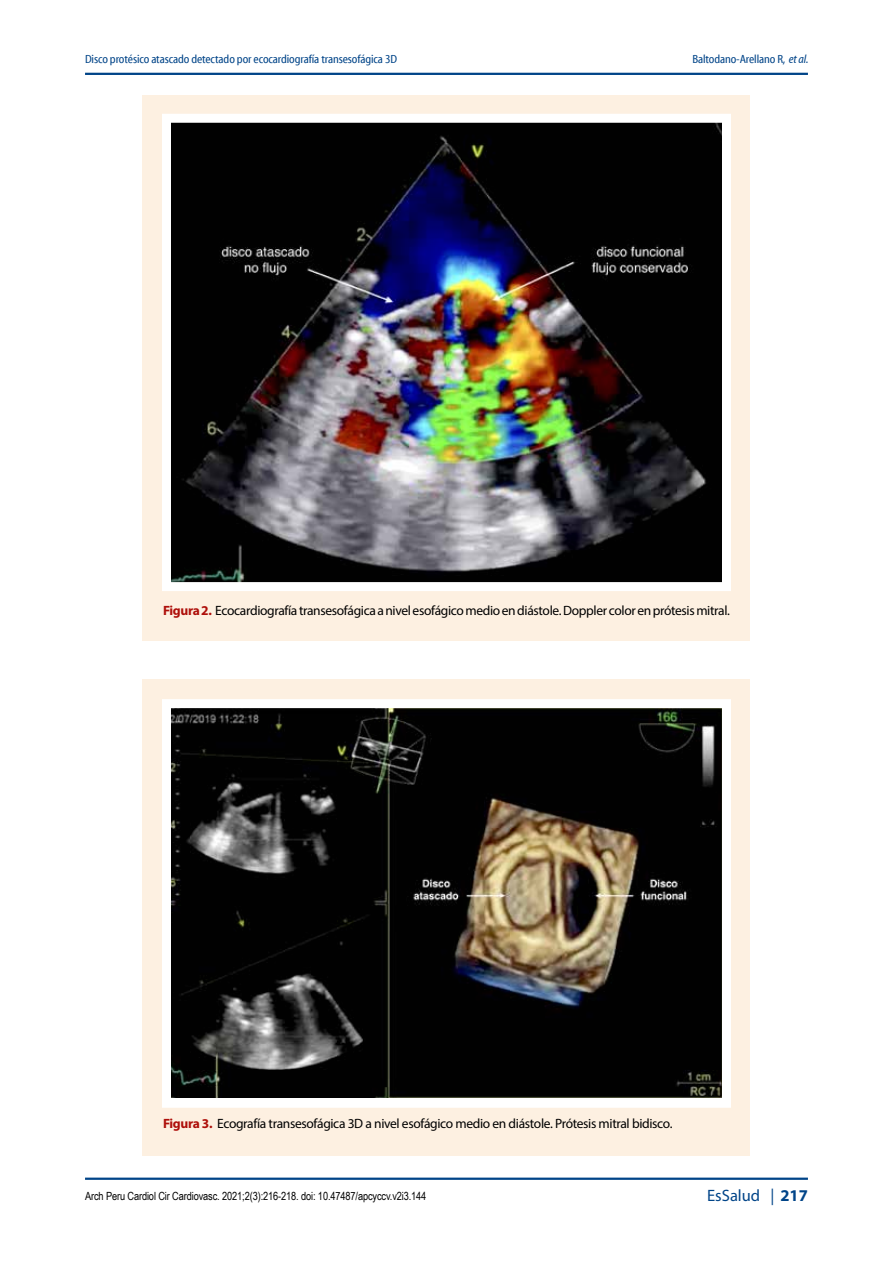
<style>
.page{position:relative;width:893px;height:1263px;background:#fff}
.page>*{position:absolute;margin:0;border:0;box-sizing:border-box;transform-origin:0 0}
.t1{font:16.5px "Myriad Pro";color:#048}
.t2{font:13.5px "Myriad Pro";letter-spacing:-.025em;color:#000}
.t3{font:12px "Myriad Cn Web";letter-spacing:-.01em;color:#048}
.t4{font:11.25px "Arial Narrow";letter-spacing:-.01em;color:#000}
.s1{font-family:"Myriad Cn It Web"}
.s2{font-weight:700;color:#ae0f0a}
.s3{font-weight:700}
</style>
<div class="page">
<hr style="left:85px;top:73px;width:723px;height:2px;background:#048">
<hr style="left:85px;top:1177px;width:723px;height:3px;background:#048">
<div style="left:143px;top:96px;width:607px;height:545px;background:#fdf0e1"></div>
<img style="left:172px;top:124px;width:549px;height:457px">
<div style="left:162px;top:114px;width:569px;height:477px;border:9px solid #fff"></div>
<div style="left:143px;top:679px;width:607px;height:477px;background:#fdf0e1"></div>
<img style="left:172px;top:709px;width:549px;height:389px">
<div style="left:162px;top:699px;width:569px;height:409px;border:9px solid #fff"></div>
<p class="t3" style="left:85px;top:53px;width:313px">Disco protésico atascado detectado por ecocardiografía transesofágica 3D</p>
<p class="t3" style="left:692px;top:53px;width:118px">Baltodano-Arellano R, <span class="s1">et al.</span></p>
<p class="t2" style="left:163px;top:602px;width:568px"><span class="s2">Figura 2.</span> Ecocardiografía transesofágica a nivel esofágico medio en diástole. Doppler color en prótesis mitral.</p>
<p class="t2" style="left:163px;top:1115px;width:511px"><span class="s2">Figura 3.</span> Ecografía transesofágica 3D a nivel esofágico medio en diástole. Prótesis mitral bidisco.</p>
<p class="t4" style="left:85px;top:1188px;width:343px">Arch Peru Cardiol Cir Cardiovasc. 2021;2(3):216-218. doi: 10.47487/apcyccv.v2i3.144</p>
<p class="t1" style="left:707px;top:1185px;width:102px">EsSalud | <span class="s3">217</span></p>
</div>
